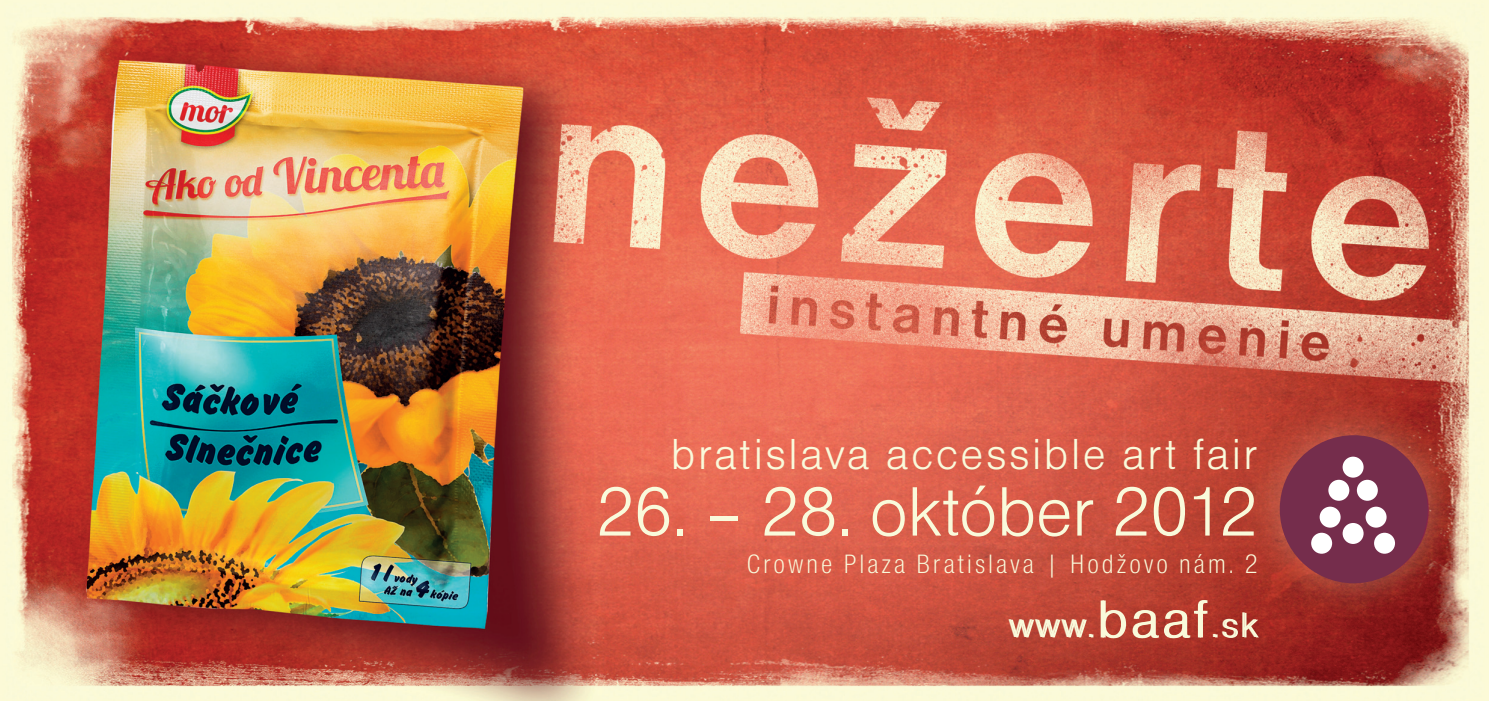
<style>
.page{position:relative;width:1489px;height:701px;background:#fff}
.page>*{position:absolute;margin:0;border:0;box-sizing:border-box;transform-origin:0 0}
.t1{font:72.5px "Nimbus San DCE Ligh";letter-spacing:-.01em;color:#f9fadb}
.t2{font:45px "Nimbus San DCE Ligh";letter-spacing:.055em;color:#f9fadb}
.t3{font:37px "Nimbus San DCE Ligh";color:#f9fadb}
.t4{font:27.5px "Nimbus San DCE Ligh Cond";letter-spacing:.11em;color:#f9fadb}
.s1{font-size:55.25px}
</style>
<div class="page">
<img style="left:0;top:0;width:1488px;height:700px">
<div style="left:1279px;top:435px;width:148px;height:148px;background:#752d4c;border-radius:50%"></div>
<div style="left:1342px;top:456px;width:21px;height:21px;background:#fff;border-radius:50%"></div>
<div style="left:1342px;top:522px;width:21px;height:21px;background:#fff;border-radius:50%"></div>
<div style="left:1328px;top:479px;width:21px;height:21px;background:#fff;border-radius:50%"></div>
<div style="left:1310px;top:532px;width:21px;height:21px;background:#fff;border-radius:50%"></div>
<div style="left:1319px;top:506px;width:21px;height:21px;background:#fff;border-radius:50%"></div>
<div style="left:1356px;top:479px;width:21px;height:21px;background:#fff;border-radius:50%"></div>
<div style="left:1373px;top:532px;width:21px;height:21px;background:#fff;border-radius:50%"></div>
<div style="left:1365px;top:506px;width:21px;height:21px;background:#fff;border-radius:50%"></div>
<svg style="left:1010px;top:599px;width:248px;height:38px;background:#c05d4c"></svg>
<h2 class="t2" style="left:671px;top:429px;width:588px">bratislava accessible art fair</h2>
<h1 class="t1" style="left:595px;top:471px;width:663px">26. – 28. október 2012</h1>
<p class="t4" style="left:747px;top:547px;width:512px">Crowne Plaza Bratislava | Hodžovo nám. 2</p>
<h3 class="t3" style="left:1008px;top:604px;width:251px">www.<span class="s1">baaf</span>.sk</h3>
</div>
